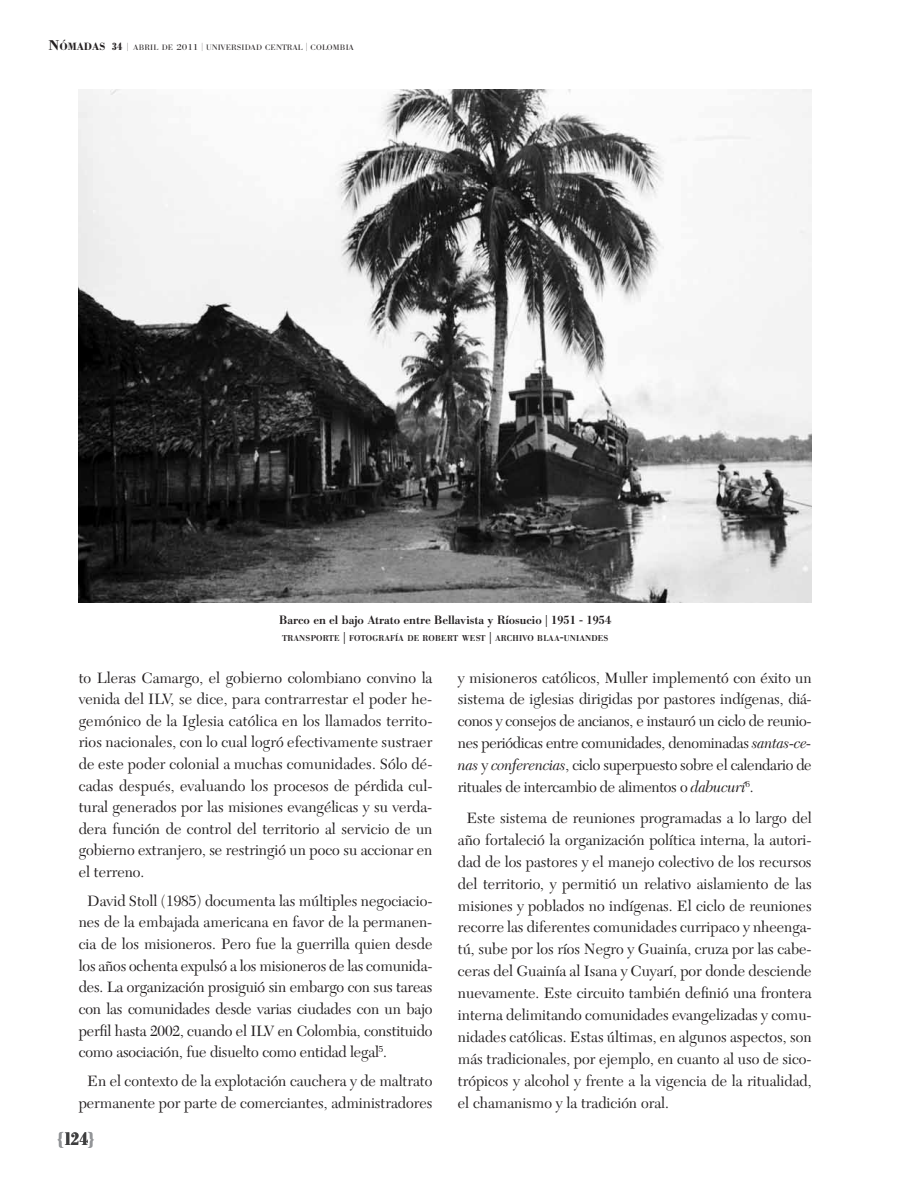
<style>
.page{position:relative;width:915px;height:1191px;background:#fff}
.page>*{position:absolute;margin:0;border:0;box-sizing:border-box;transform-origin:0 0}
.t1{font:700 condensed 18px "Bodoni BE";color:#3e3e3f}
.t2{font:15.6px/21.9px "New Caledonia";color:#231f20;text-align:justify}
.t3{font:500 12px "Bodoni BE";color:#231f20}
.t4{font:500 8.4px "Bodoni BE";letter-spacing:.02em;color:#231f20}
.t5{font:300 7.8px "Bodoni BE";letter-spacing:.02em;color:#231f20;scale:1.09 1}
.s1{font-family:"Bodoni";font-weight:700;font-size:14.7px}
.s2{font-family:"Bodoni";font-weight:700;font-size:10.95px}
.s3{font-weight:700;font-stretch:condensed;font-size:10.5px}
.s4{font-size:8.25px}
.s5{font-size:8.55px}
.s6{font-style:inherit}
.s7{font-size:12px}
.s8{color:#939598}
.s9{font-style:italic}
</style>
<div class="page">
<img style="left:79px;top:89px;width:732px;height:513px">
<p class="t5" style="left:48px;top:43px;width:282px"><span class="s1">N</span><span class="s2">ÓMADAS</span> <span class="s3">34</span> <span class="s4">|</span> ABRIL DE <span class="s5">2011</span> <span class="s4">|</span> UNIVERSIDAD CENTRAL <span class="s4">|</span> COLOMBIA</p>
<p class="t3" style="left:279px;top:613px;width:333px">Barco en el bajo Atrato entre Bellavista y Ríosucio | <span class="s6">1951 - 1954</span></p>
<p class="t4" style="left:282px;top:633px;width:328px">TRANSPORTE <span class="s7">|</span> FOTOGRAFÍA DE ROBERT WEST <span class="s7">|</span> ARCHIVO BLAA<span class="s7">-</span>UNIANDES</p>
<p class="t2" style="left:79px;top:667px;width:355px">to Lleras Camargo, el gobierno colombiano convino la venida del ILV, se dice, para contrarrestar el poder he&shy;gemónico de la Iglesia católica en los llamados territo&shy;rios nacionales, con lo cual logró efectivamente sustraer de este poder colonial a muchas comunidades. Sólo dé&shy;cadas después, evaluando los procesos de pérdida cul&shy;tural generados por las misiones evangélicas y su verda&shy;dera función de control del territorio al servicio de un gobierno extranjero, se restringió un poco su accionar en el terreno.</p>
<p class="t2" style="left:79px;top:890px;width:355px;text-indent:9px">David Stoll (1985) documenta las múltiples negociacio&shy;nes de la embajada americana en favor de la permanen&shy;cia de los misioneros. Pero fue la guerrilla quien desde los años ochenta expulsó a los misioneros de las comunida&shy;des. La organización prosiguió sin embargo con sus tareas con las comunidades desde varias ciudades con un bajo perfil hasta 2002, cuando el ILV en Colombia, constituido como asociación, fue disuelto como entidad legal<sup>5</sup>.</p>
<p class="t2" style="left:79px;top:1070px;width:355px;text-align:center">En el contexto de la explotación cauchera y de maltrato permanente por parte de comerciantes, administradores</p>
<p class="t1" style="left:57px;top:1128px;width:39px"><span class="s8">{</span>124<span class="s8">}</span></p>
<p class="t2" style="left:458px;top:667px;width:355px">y misioneros católicos, Muller implementó con éxito un sistema de iglesias dirigidas por pastores indígenas, diá&shy;conos y consejos de ancianos, e instauró un ciclo de reunio&shy;nes periódicas entre comunidades, denominadas <span class="s9">santas-ce&shy;nas</span> y <span class="s9">conferencias</span>, ciclo superpuesto sobre el calendario de rituales de intercambio de alimentos o <span class="s9">dabucurí</span><sup>6</sup>.</p>
<p class="t2" style="left:458px;top:807px;width:355px;text-indent:9px">Este sistema de reuniones programadas a lo largo del año fortaleció la organización política interna, la autori&shy;dad de los pastores y el manejo colectivo de los recursos del territorio, y permitió un relativo aislamiento de las misiones y poblados no indígenas. El ciclo de reuniones recorre las diferentes comunidades curripaco y nheenga&shy;tú, sube por los ríos Negro y Guainía, cruza por las cabe&shy;ceras del Guainía al Isana y Cuyarí, por donde desciende nuevamente. Este circuito también definió una frontera interna delimitando comunidades evangelizadas y comu&shy;nidades católicas. Estas últimas, en algunos aspectos, son más tradicionales, por ejemplo, en cuanto al uso de sico&shy;trópicos y alcohol y frente a la vigencia de la ritualidad, el chamanismo y la tradición oral.</p>
</div>
